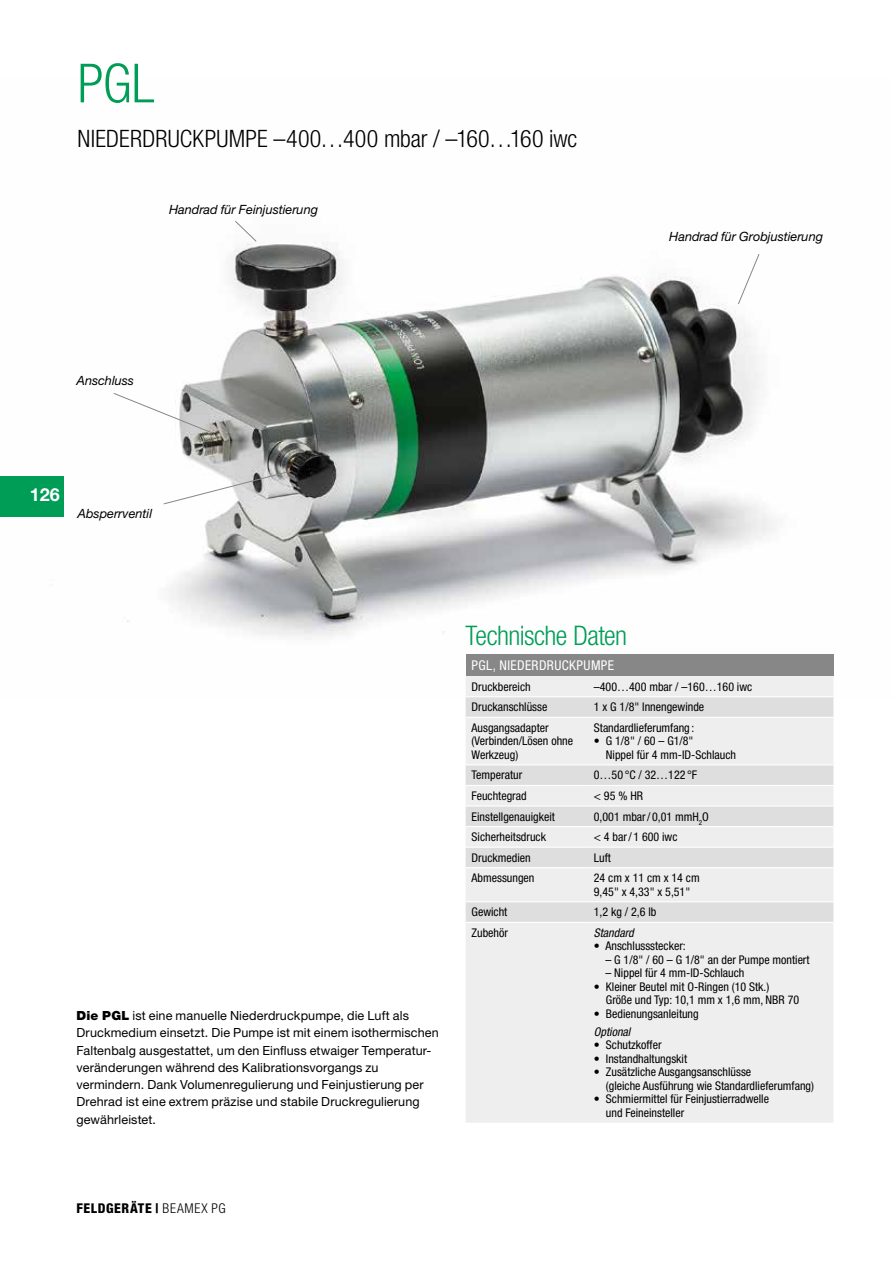
<style>
.page{position:relative;width:893px;height:1263px;background:#fff}
.page>*{position:absolute;margin:0;border:0;box-sizing:border-box;transform-origin:0 0}
.t1{font:300 condensed 54px "Helvetica Neue LT Std";color:#009d57}
.t2{font:300 condensed 27px "Helvetica Neue LT Std";letter-spacing:-.02em;color:#009d57}
.t3{font:300 condensed 24px "Helvetica Neue LT Std";letter-spacing:.01em;color:#000}
.t4{font:700 18px "Helvetica Neue LT Std";color:#fff}
.t5{font:condensed 13.5px "Helvetica Neue LT Std";letter-spacing:.03em;color:#fff}
.t6{font:800 condensed 13.5px "Helvetica Neue LT Std";letter-spacing:.04em;color:#000}
.t7{font:italic 12.75px "Helvetica Neue LT Std";letter-spacing:-.005em;color:#000}
.t8{font:12.6px/17.2px "Helvetica Neue LT Std";letter-spacing:.01em;color:#000}
.t9{font:condensed 12px/13.5px "Helvetica Neue LT Std";color:#000}
.t10{font:italic condensed 12px "Helvetica Neue LT Std";color:#000}
.s1{font-weight:900}
.s2{font-weight:300}
</style>
<div class="page">
<img style="left:2px;top:242px;width:832px;height:457px">
<svg style="left:737px;top:253px;width:23px;height:52px"></svg>
<svg style="left:235px;top:221px;width:22px;height:21px"></svg>
<svg style="left:113px;top:392px;width:100px;height:42px"></svg>
<svg style="left:163px;top:470px;width:129px;height:35px"></svg>
<div style="left:466px;top:654px;width:367px;height:22px;background:#888787"></div>
<div style="left:466px;top:676px;width:367px;height:447px;background:#eee"></div>
<svg style="left:466px;top:697px;width:367px;height:225px;background:#e7e7e7"></svg>
<hr style="left:466px;top:696px;width:122px;height:1px;background:#fff">
<hr style="left:588px;top:696px;width:245px;height:1px;background:#fff">
<hr style="left:466px;top:764px;width:122px;height:1px;background:#fff">
<hr style="left:588px;top:764px;width:245px;height:1px;background:#fff">
<hr style="left:466px;top:805px;width:122px;height:1px;background:#fff">
<hr style="left:588px;top:805px;width:245px;height:1px;background:#fff">
<hr style="left:466px;top:847px;width:122px;height:1px;background:#fff">
<hr style="left:588px;top:847px;width:245px;height:1px;background:#fff">
<hr style="left:466px;top:901px;width:122px;height:1px;background:#fff">
<hr style="left:588px;top:901px;width:245px;height:1px;background:#fff">
<hr style="left:466px;top:717px;width:122px;height:1px;background:#fff">
<hr style="left:588px;top:717px;width:245px;height:1px;background:#fff">
<hr style="left:466px;top:785px;width:122px;height:1px;background:#fff">
<hr style="left:588px;top:785px;width:245px;height:1px;background:#fff">
<hr style="left:466px;top:826px;width:122px;height:1px;background:#fff">
<hr style="left:588px;top:826px;width:245px;height:1px;background:#fff">
<hr style="left:466px;top:867px;width:122px;height:1px;background:#fff">
<hr style="left:588px;top:867px;width:245px;height:1px;background:#fff">
<hr style="left:466px;top:922px;width:122px;height:1px;background:#fff">
<hr style="left:588px;top:922px;width:245px;height:1px;background:#fff">
<div style="left:0;top:476px;width:64px;height:40px;background:#009d57"></div>
<h1 class="t1" style="left:78px;top:52px;width:78px">PGL</h1>
<h3 class="t3" style="left:78px;top:125px;width:501px">NIEDERDRUCKPUMPE –400…400 mbar / –160…160 iwc</h3>
<p class="t7" style="left:169px;top:202px;width:150px">Handrad für Feinjustierung</p>
<p class="t7" style="left:669px;top:229px;width:155px">Handrad für Grobjustierung</p>
<p class="t7" style="left:77px;top:373px;width:59px">Anschluss</p>
<h3 class="t4" style="left:30px;top:483px;width:31px">126</h3>
<p class="t7" style="left:78px;top:506px;width:76px">Absperrventil</p>
<p class="t8" style="left:77px;top:1007px;width:364px"><span class="s1">Die PGL</span> ist eine manuelle Niederdruckpumpe, die Luft als Druckmedium einsetzt. Die Pumpe ist mit einem isothermischen Faltenbalg ausgestattet, um den Einfluss etwaiger Temperatur&shy;veränderungen während des Kalibrationsvorgangs zu vermindern. Dank Volumenregulierung und Feinjustierung per Drehrad ist eine extrem präzise und stabile Druckregulierung gewährleistet.</p>
<h2 class="t2" style="left:466px;top:620px;width:163px">Technische Daten</h2>
<p class="t5" style="left:472px;top:658px;width:144px">PGL, NIEDERDRUCKPUMPE</p>
<p class="t9" style="left:472px;top:680px;width:61px">Druckbereich</p>
<p class="t9" style="left:594px;top:680px;width:160px">–400…400 mbar / –160…160 iwc</p>
<p class="t9" style="left:472px;top:700px;width:77px">Druckanschlüsse</p>
<p class="t9" style="left:594px;top:700px;width:112px">1 x G 1/8" Innengewinde</p>
<p class="t9" style="left:472px;top:721px;width:103px">Ausgangsadapter (Verbinden/Lösen ohne<br>Werkzeug)</p>
<p class="t9" style="left:594px;top:721px;width:102px">Standardlieferumfang :</p>
<p class="t9" style="left:606px;top:734px;width:132px;text-indent:-12px">• G 1/8" / 60 – G1/8"<br>Nippel für 4 mm-ID-Schlauch</p>
<p class="t9" style="left:472px;top:768px;width:52px">Temperatur</p>
<p class="t9" style="left:594px;top:768px;width:105px">0…50 °C / 32…122 °F</p>
<p class="t9" style="left:472px;top:789px;width:57px">Feuchtegrad</p>
<p class="t9" style="left:594px;top:789px;width:51px">&lt; 95 % HR</p>
<p class="t9" style="left:472px;top:809px;width:85px">Einstellgenauigkeit</p>
<p class="t9" style="left:594px;top:809px;width:117px">0,001 mbar/ 0,01 mmH<sub>2</sub>O</p>
<p class="t9" style="left:472px;top:830px;width:76px">Sicherheitsdruck</p>
<p class="t9" style="left:594px;top:830px;width:85px">&lt; 4 bar/ 1 600 iwc</p>
<p class="t9" style="left:472px;top:851px;width:61px">Druckmedien</p>
<p class="t9" style="left:594px;top:851px;width:19px">Luft</p>
<p class="t9" style="left:472px;top:871px;width:64px">Abmessungen</p>
<p class="t9" style="left:594px;top:871px;width:107px">24 cm x 11 cm x 14 cm<br>9,45" x 4,33" x 5,51"</p>
<p class="t9" style="left:472px;top:905px;width:37px">Gewicht</p>
<p class="t9" style="left:594px;top:905px;width:64px">1,2 kg / 2,6 lb</p>
<p class="t9" style="left:472px;top:926px;width:38px">Zubehör</p>
<p class="t10" style="left:594px;top:926px;width:41px">Standard</p>
<p class="t9" style="left:594px;top:939px;width:93px">• Anschlussstecker:</p>
<p class="t9" style="left:605px;top:953px;width:206px">– G 1/8" / 60 – G 1/8" an der Pumpe montiert</p>
<p class="t9" style="left:605px;top:966px;width:141px">– Nippel für 4 mm-ID-Schlauch</p>
<p class="t9" style="left:606px;top:980px;width:195px;text-indent:-12px">• Kleiner Beutel mit O-Ringen (10 Stk.)<br>Größe und Typ: 10,1 mm x 1,6 mm, NBR 70</p>
<p class="t9" style="left:594px;top:1007px;width:106px">• Bedienungsanleitung</p>
<p class="t10" style="left:594px;top:1024px;width:38px">Optional</p>
<p class="t9" style="left:594px;top:1038px;width:69px">• Schutzkoffer</p>
<p class="t9" style="left:594px;top:1052px;width:95px">• Instandhaltungskit</p>
<p class="t9" style="left:606px;top:1065px;width:210px;text-indent:-12px">• Zusätzliche Ausgangsanschlüsse<br>(gleiche Ausführung wie Standardlieferumfang)</p>
<p class="t9" style="left:606px;top:1092px;width:165px;text-indent:-12px">• Schmiermittel für Feinjustierradwelle und Feineinsteller</p>
<p class="t6" style="left:77px;top:1200px;width:151px">FELDGERÄTE | <span class="s2">BEAMEX PG</span></p>
</div>
